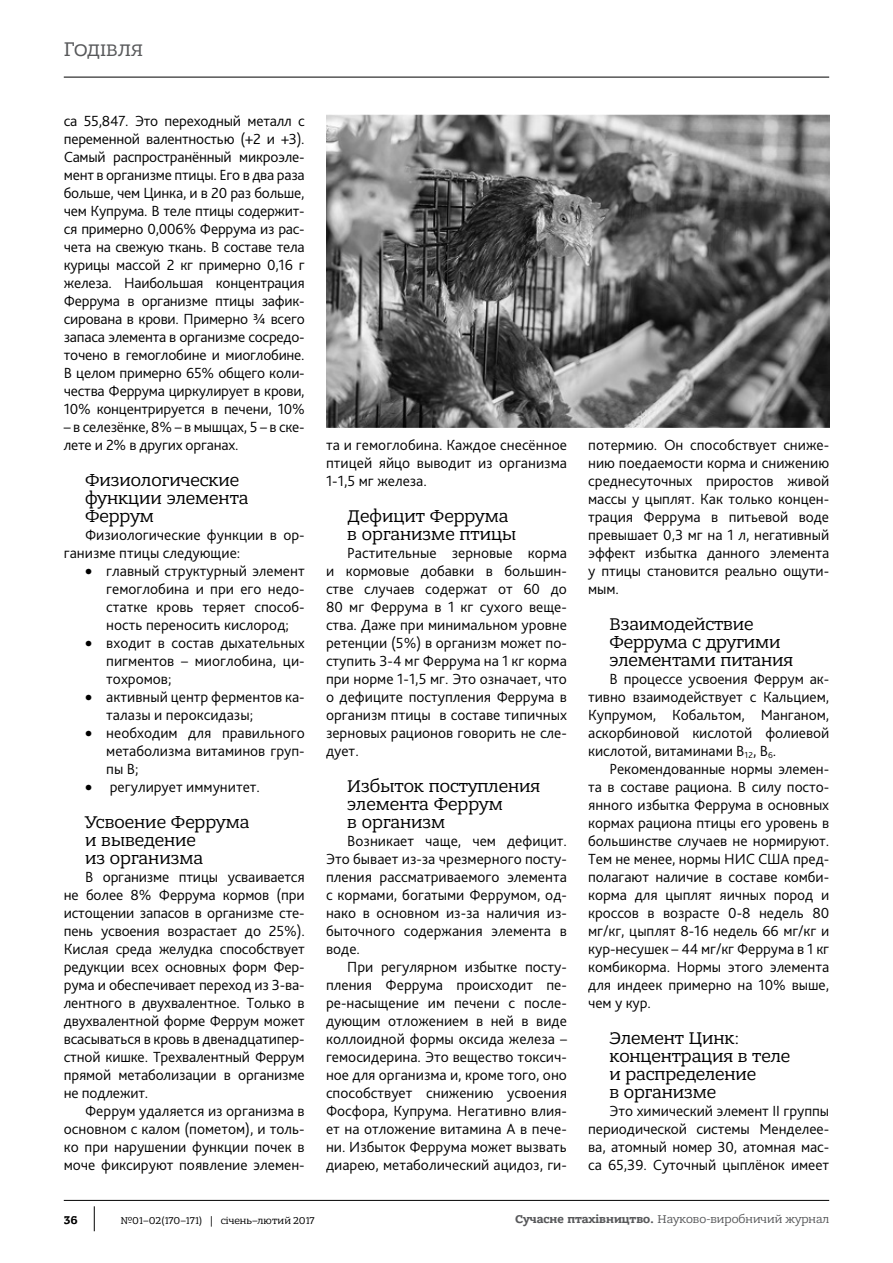
<style>
.page{position:relative;width:893px;height:1263px;background:#fff}
.page>*{position:absolute;margin:0;border:0;box-sizing:border-box;transform-origin:0 0}
.t1{font:21px "Bandera Pro";color:#58595b}
.t2{font:18px/18px "Bandera Pro";color:#000}
.t3{font:300 15.3px/18px "Bliss Pro";color:#000;text-align:justify}
.t4{font:12px "Bandera Pro";color:#58595b}
.t5{font:700 12px "Bandera Pro";color:#000}
.t6{font:10.5px "Bandera Pro";letter-spacing:-.005em;color:#000;scale:.87 1}
.s1{font-weight:700}
</style>
<div class="page">
<hr style="left:64px;top:77px;width:765px;height:1px;background:#000">
<hr style="left:64px;top:1200px;width:765px;height:1px;background:#000">
<svg style="left:94px;top:1206px;width:1px;height:25px"></svg>
<img style="left:326px;top:115px;width:503px;height:312px">
<h1 class="t1" style="left:64px;top:37px;width:81px">Годівля</h1>
<p class="t3" style="left:64px;top:112px;width:242px">са 55,847. Это переходный металл с переменной валентностью (+2 и +3).<br>Самый распространённый микроэле&shy;мент в организме птицы. Его в два раза больше, чем Цинка, и в 20 раз больше, чем Купрума. В теле птицы содержит&shy;ся примерно 0,006% Феррума из рас&shy;чета на свежую ткань. В составе тела курицы массой 2 кг примерно 0,16 г железа. Наибольшая концентрация Феррума в организме птицы зафик&shy;сирована в крови. Примерно ¾ всего запаса элемента в организме сосредо&shy;точено в гемоглобине и миоглобине.<br>В целом примерно 65% общего коли&shy;чества Феррума циркулирует в крови, 10% концентрируется в печени, 10%</p>
<p class="t3" style="left:64px;top:418px;width:242px">– в селезёнке, 8% – в мышцах, 5 – в ске&shy;лете и 2% в других органах.</p>
<p class="t2" style="left:85px;top:471px;width:165px">Физиологические функции элемента<br>Феррум</p>
<p class="t3" style="left:64px;top:526px;width:242px;text-indent:21px">Физиологические функции в ор&shy;ганизме птицы следующие:</p>
<p class="t3" style="left:106px;top:562px;width:200px;text-indent:-21px">• главный структурный элемент гемоглобина и при его недо&shy;статке кровь теряет способ&shy;ность переносить кислород;</p>
<p class="t3" style="left:106px;top:634px;width:200px;text-indent:-21px">• входит в состав дыхательных пигментов – миоглобина, ци&shy;тохромов;</p>
<p class="t3" style="left:106px;top:688px;width:200px;text-indent:-21px">• активный центр ферментов ка&shy;талазы и пероксидазы;</p>
<p class="t3" style="left:106px;top:724px;width:200px;text-indent:-21px">• необходим для правильного метаболизма витаминов груп&shy;пы В;</p>
<p class="t3" style="left:85px;top:778px;width:176px">• регулирует иммунитет.</p>
<p class="t2" style="left:85px;top:813px;width:166px">Усвоение Феррума и выведение<br>из организма</p>
<p class="t3" style="left:64px;top:868px;width:242px;text-indent:21px">В организме птицы усваивается не более 8% Феррума кормов (при истощении запасов в организме сте&shy;пень усвоения возрастает до 25%).<br>Кислая среда желудка способствует редукции всех основных форм Фер&shy;рума и обеспечивает переход из 3-ва&shy;лентного в двухвалентное. Только в двухвалентной форме Феррум может всасываться в кровь в двенадцатипер&shy;стной кишке. Трехвалентный Феррум прямой метаболизации в организме не подлежит.</p>
<p class="t3" style="left:64px;top:1102px;width:242px;text-indent:21px">Феррум удаляется из организма в основном с калом (пометом), и толь&shy;ко при нарушении функции почек в моче фиксируют появление элемен-</p>
<p class="t3" style="left:326px;top:436px;width:242px">та и гемоглобина. Каждое снесённое птицей яйцо выводит из организма 1-1,5 мг железа.</p>
<p class="t2" style="left:347px;top:507px;width:170px">Дефицит Феррума в организме птицы</p>
<p class="t3" style="left:326px;top:544px;width:242px;text-indent:21px">Растительные зерновые корма и кормовые добавки в большин&shy;стве случаев содержат от 60 до 80 мг Феррума в 1 кг сухого веще&shy;ства. Даже при минимальном уровне ретенции (5%) в организм может по&shy;ступить 3-4 мг Феррума на 1 кг корма при норме 1-1,5 мг. Это означает, что о дефиците поступления Феррума в организм птицы в составе типичных зерновых рационов говорить не сле&shy;дует.</p>
<p class="t2" style="left:347px;top:777px;width:195px">Избыток поступления элемента Феррум<br>в организм</p>
<p class="t3" style="left:326px;top:832px;width:242px;text-indent:21px">Возникает чаще, чем дефицит.<br>Это бывает из-за чрезмерного посту&shy;пления рассматриваемого элемента с кормами, богатыми Феррумом, од&shy;нако в основном из-за наличия из&shy;быточного содержания элемента в воде.</p>
<p class="t3" style="left:326px;top:958px;width:242px;text-indent:21px">При регулярном избытке посту&shy;пления Феррума происходит пе&shy;ре-насыщение им печени с после&shy;дующим отложением в ней в виде коллоидной формы оксида железа – гемосидерина. Это вещество токсич&shy;ное для организма и, кроме того, оно способствует снижению усвоения Фосфора, Купрума. Негативно влия&shy;ет на отложение витамина А в пече&shy;ни. Избыток Феррума может вызвать диарею, метаболический ацидоз, ги-</p>
<p class="t3" style="left:588px;top:436px;width:242px">потермию. Он способствует сниже&shy;нию поедаемости корма и снижению среднесуточных приростов живой массы у цыплят. Как только концен&shy;трация Феррума в питьевой воде превышает 0,3 мг на 1 л, негативный эффект избытка данного элемента у птицы становится реально ощути&shy;мым.</p>
<p class="t2" style="left:609px;top:615px;width:185px">Взаимодействие<br>Феррума с другими элементами питания</p>
<p class="t3" style="left:588px;top:670px;width:242px;text-indent:21px">В процессе усвоения Феррум ак&shy;тивно взаимодействует с Кальцием, Купрумом, Кобальтом, Манганом, аскорбиновой кислотой фолиевой кислотой, витаминами В<sub>12</sub>, В<sub>6</sub>.</p>
<p class="t3" style="left:588px;top:760px;width:242px;text-indent:21px">Рекомендованные нормы элемен&shy;та в составе рациона. В силу посто&shy;янного избытка Феррума в основных кормах рациона птицы его уровень в большинстве случаев не нормируют.<br>Тем не менее, нормы НИС США пред&shy;полагают наличие в составе комби&shy;корма для цыплят яичных пород и кроссов в возрасте 0-8 недель 80 мг/кг, цыплят 8-16 недель 66 мг/кг и кур-несушек – 44 мг/кг Феррума в 1 кг комбикорма. Нормы этого элемента для индеек примерно на 10% выше, чем у кур.</p>
<p class="t2" style="left:609px;top:1029px;width:182px">Элемент Цинк: концентрация в теле и распределение<br>в организме</p>
<p class="t3" style="left:588px;top:1102px;width:242px;text-indent:21px">Это химический элемент II группы периодической системы Менделее&shy;ва, атомный номер 30, атомная мас&shy;са 65,39. Суточный цыплёнок имеет</p>
<p class="t5" style="left:64px;top:1212px;width:16px">36</p>
<p class="t6" style="left:121px;top:1214px;width:224px">№01–02(170–171) | січень–лютий 2017</p>
<p class="t4" style="left:515px;top:1212px;width:315px"><span class="s1">Сучасне птахівництво.</span> Науково-виробничий журнал</p>
</div>
